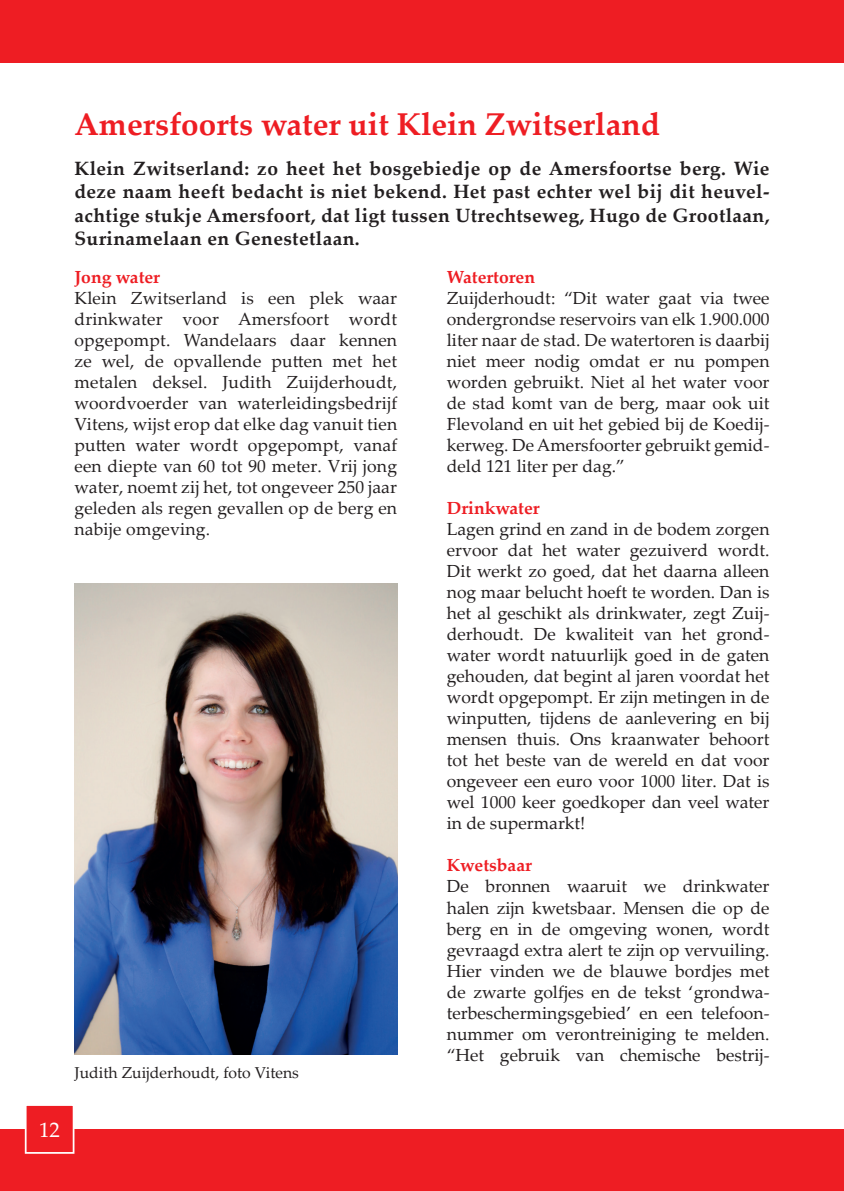
<style>
.page{position:relative;width:844px;height:1191px;background:#fff}
.page>*{position:absolute;margin:0;border:0;box-sizing:border-box;transform-origin:0 0}
.t1{font:700 31.5px "Palatino Linotype";color:#ee1d23}
.t2{font:21px "Palatino Linotype";color:#fff}
.t3{font:700 19.25px/23.1px "Palatino Linotype";letter-spacing:.02em;color:#231f20;text-align:justify}
.t4{font:17.5px/21px "Palatino Linotype";color:#231f20;text-align:justify}
.t5{font:700 17.5px "Palatino Linotype";color:#ee1d23}
.t6{font:15.75px "Palatino Linotype";color:#231f20}
</style>
<div class="page">
<div style="left:0;top:1129px;width:843px;height:62px;background:#ee1d23"></div>
<div style="left:25px;top:1104px;width:49px;height:49px;background:#ee1d23;border:2px solid #fff"></div>
<div style="left:0;top:0;width:843px;height:62px;background:#ee1d23"></div>
<img style="left:74px;top:583px;width:323px;height:471px">
<h1 class="t1" style="left:74px;top:102px;width:587px">Amersfoorts water uit Klein Zwitserland</h1>
<p class="t3" style="left:74px;top:157px;width:696px">Klein Zwitserland: zo heet het bosgebiedje op de Amersfoortse berg. Wie deze naam heeft bedacht is niet bekend. Het past echter wel bij dit heuvel&shy;achtige stukje Amersfoort, dat ligt tussen Utrechtseweg, Hugo de Grootlaan, Surinamelaan en Genestetlaan.</p>
<p class="t5" style="left:74px;top:265px;width:87px">Jong water</p>
<p class="t4" style="left:74px;top:287px;width:324px">Klein Zwitserland is een plek waar drinkwater voor Amersfoort wordt opgepompt. Wandelaars daar kennen ze wel, de opvallende putten met het metalen deksel. Judith Zuijderhoudt, woordvoerder van waterleidingsbedrijf Vitens, wijst erop dat elke dag vanuit tien putten water wordt opgepompt, vanaf een diepte van 60 tot 90 meter. Vrij jong water, noemt zij het, tot ongeveer 250 jaar geleden als regen gevallen op de berg en nabije omgeving.</p>
<p class="t6" style="left:74px;top:1062px;width:226px">Judith Zuijderhoudt, foto Vitens</p>
<p class="t5" style="left:446px;top:265px;width:90px">Watertoren</p>
<p class="t4" style="left:446px;top:287px;width:324px">Zuijderhoudt: “Dit water gaat via twee ondergrondse reservoirs van elk 1.900.000 liter naar de stad. De watertoren is daarbij niet meer nodig omdat er nu pompen worden gebruikt. Niet al het water voor de stad komt van de berg, maar ook uit Flevoland en uit het gebied bij de Koedij&shy;kerweg. De Amersfoorter gebruikt gemid&shy;deld 121 liter per dag.”</p>
<p class="t5" style="left:446px;top:496px;width:94px">Drinkwater</p>
<p class="t4" style="left:446px;top:518px;width:324px">Lagen grind en zand in de bodem zorgen ervoor dat het water gezuiverd wordt.<br>Dit werkt zo goed, dat het daarna alleen nog maar belucht hoeft te worden. Dan is het al geschikt als drinkwater, zegt Zuij&shy;derhoudt. De kwaliteit van het grond&shy;water wordt natuurlijk goed in de gaten gehouden, dat begint al jaren voordat het wordt opgepompt. Er zijn metingen in de winputten, tijdens de aanlevering en bij mensen thuis. Ons kraanwater behoort tot het beste van de wereld en dat voor ongeveer een euro voor 1000 liter. Dat is wel 1000 keer goedkoper dan veel water in de supermarkt!</p>
<p class="t5" style="left:446px;top:853px;width:87px">Kwetsbaar</p>
<p class="t4" style="left:446px;top:875px;width:324px">De bronnen waaruit we drinkwater halen zijn kwetsbaar. Mensen die op de berg en in de omgeving wonen, wordt gevraagd extra alert te zijn op vervuiling.<br>Hier vinden we de blauwe bordjes met de zwarte golfjes en de tekst ‘grondwa&shy;terbeschermingsgebied’ en een telefoon&shy;nummer om verontreiniging te melden. “Het gebruik van chemische bestrij-</p>
<p class="t2" style="left:39px;top:1114px;width:22px">12</p>
</div>
